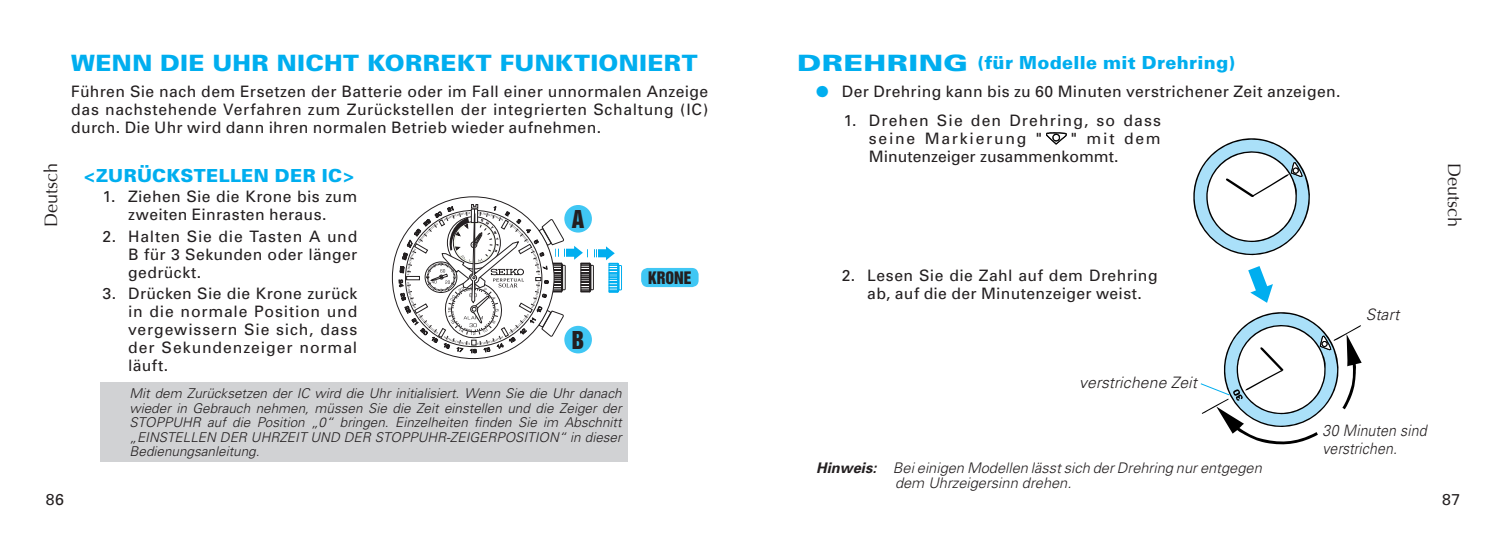
<style>
.page{position:relative;width:1506px;height:549px;background:#fff}
.page>*{position:absolute;margin:0;border:0;box-sizing:border-box;transform-origin:0 0}
.t1{font:900 22.5px "Univers";letter-spacing:.015em;color:#00aeef;scale:1.06 1}
.t2{font:22.5px "Helvetica Inserat";color:#231f20}
.t3{font:900 18px "Univers";letter-spacing:.02em;color:#00aeef}
.t4{font:18px "Optima";color:#231f20}
.t5{font:15.75px/18px "Univers";letter-spacing:.025em;color:#231f20;text-align:justify}
.t6{font:15.75px/18.2px "Univers";letter-spacing:.07em;color:#231f20}
.t7{font:15.75px/17.8px "Univers";color:#231f20}
.t8{font:italic 300 15.75px/18px "Univers";letter-spacing:.01em;color:#231f20;scale:.9 1}
.t9{font:italic 300 15.75px "Univers";letter-spacing:.01em;color:#231f20}
.t10{font:15.75px "Helvetica Inserat";color:#231f20}
.t11{font:italic 300 14.62px/15.8px "Univers";color:#231f20}
.t12{font:italic 300 13.5px/14.6px "Univers";color:#231f20;text-align:justify}
.s1{font-size:22.5px}
.s2{color:#00aeef}
.s3{font-weight:700}
</style>
<div class="page">
<svg style="left:392px;top:197px;width:162px;height:161px"></svg>
<svg style="left:399px;top:204px;width:223px;height:149px"></svg>
<div style="left:564px;top:326px;width:28px;height:27px;background:#40c7f4;border-radius:50%"></div>
<div style="left:564px;top:205px;width:28px;height:27px;background:#40c7f4;border-radius:50%"></div>
<div style="left:101px;top:382px;width:527px;height:80px;background:#d1d2d4"></div>
<div style="left:641px;top:268px;width:57px;height:19px;background:#40c7f4;border-radius:7px"></div>
<svg style="left:1193px;top:138px;width:117px;height:118px"></svg>
<svg style="left:1200px;top:312px;width:161px;height:133px"></svg>
<svg style="left:1248px;top:266px;width:24px;height:37px"></svg>
<svg style="left:1046px;top:132px;width:21px;height:13px"></svg>
<p class="t4" style="left:41px;top:226px;width:65px;rotate:-90deg">Deutsch</p>
<h1 class="t1" style="left:71px;top:49px;width:592px">WENN DIE UHR NICHT KORREKT FUNKTIONIERT</h1>
<p class="t5" style="left:71px;top:83px;width:638px">Führen Sie nach dem Ersetzen der Batterie oder im Fall einer unnormalen Anzeige das nachstehende Verfahren zum Zurückstellen der integrierten Schaltung (IC) durch. Die Uhr wird dann ihren normalen Betrieb wieder aufnehmen.</p>
<p class="t3" style="left:83px;top:164px;width:273px">&lt;ZURÜCKSTELLEN DER IC&gt;</p>
<p class="t5" style="left:103px;top:188px;width:256px;text-align:center">1. Ziehen Sie die Krone bis zum zweiten Einrasten heraus.</p>
<p class="t5" style="left:128px;top:227px;width:231px;text-indent:-26px">2. Halten Sie die Tasten A und B für 3 Sekunden oder länger gedrückt.</p>
<p class="t5" style="left:128px;top:284px;width:231px;text-indent:-25px">3. Drücken Sie die Krone zurück in die normale Position und vergewissern Sie sich, dass der Sekundenzeiger normal läuft.</p>
<h1 class="t2" style="left:572px;top:205px;width:14px">A</h1>
<h1 class="t2" style="left:572px;top:326px;width:14px">B</h1>
<p class="t12" style="left:129px;top:385px;width:493px">Mit dem Zurücksetzen der IC wird die Uhr initialisiert. Wenn Sie die Uhr danach wieder in Gebrauch nehmen, müssen Sie die Zeit einstellen und die Zeiger der STOPPUHR auf die Position „0“ bringen. Einzelheiten finden Sie im Abschnitt „EINSTELLEN DER UHRZEIT UND DER STOPPUHR-ZEIGERPOSITION“ in dieser Bedienungsanleitung.</p>
<p class="t10" style="left:648px;top:269px;width:45px">KRONE</p>
<p class="t3" style="left:797px;top:52px;width:439px"><span class="s1">DREHRING</span> (für Modelle mit Drehring)</p>
<p class="t5" style="left:816px;top:82px;width:525px"><span class="s2">●</span> Der Drehring kann bis zu 60 Minuten verstrichener Zeit anzeigen.</p>
<p class="t6" style="left:868px;top:111px;width:293px;text-indent:-26px">1. Drehen Sie den Drehring, so dass seine Markierung "</p>
<p class="t7" style="left:868px;top:130px;width:293px;text-indent:202px">" mit dem<br>Minutenzeiger zusammenkommt.</p>
<p class="t5" style="left:867px;top:266px;width:292px;text-indent:-26px">2. Lesen Sie die Zahl auf dem Drehring ab, auf die der Minutenzeiger weist.</p>
<p class="t9" style="left:1365px;top:305px;width:35px">Start</p>
<p class="t4" style="left:1464px;top:163px;width:65px;rotate:90deg">Deutsch</p>
<p class="t9" style="left:1079px;top:373px;width:119px">verstrichene Zeit</p>
<p class="t11" style="left:895px;top:459px;width:368px;text-indent:-79px"><span class="s3">Hinweis:</span> Bei einigen Modellen lässt sich der Drehring nur entgegen dem Uhrzeigersinn drehen.</p>
<p class="t8" style="left:1322px;top:421px;width:117px">30 Minuten sind verstrichen.</p>
<p class="t5" style="left:46px;top:490px;width:20px">86</p>
<p class="t5" style="left:1441px;top:490px;width:20px">87</p>
</div>
